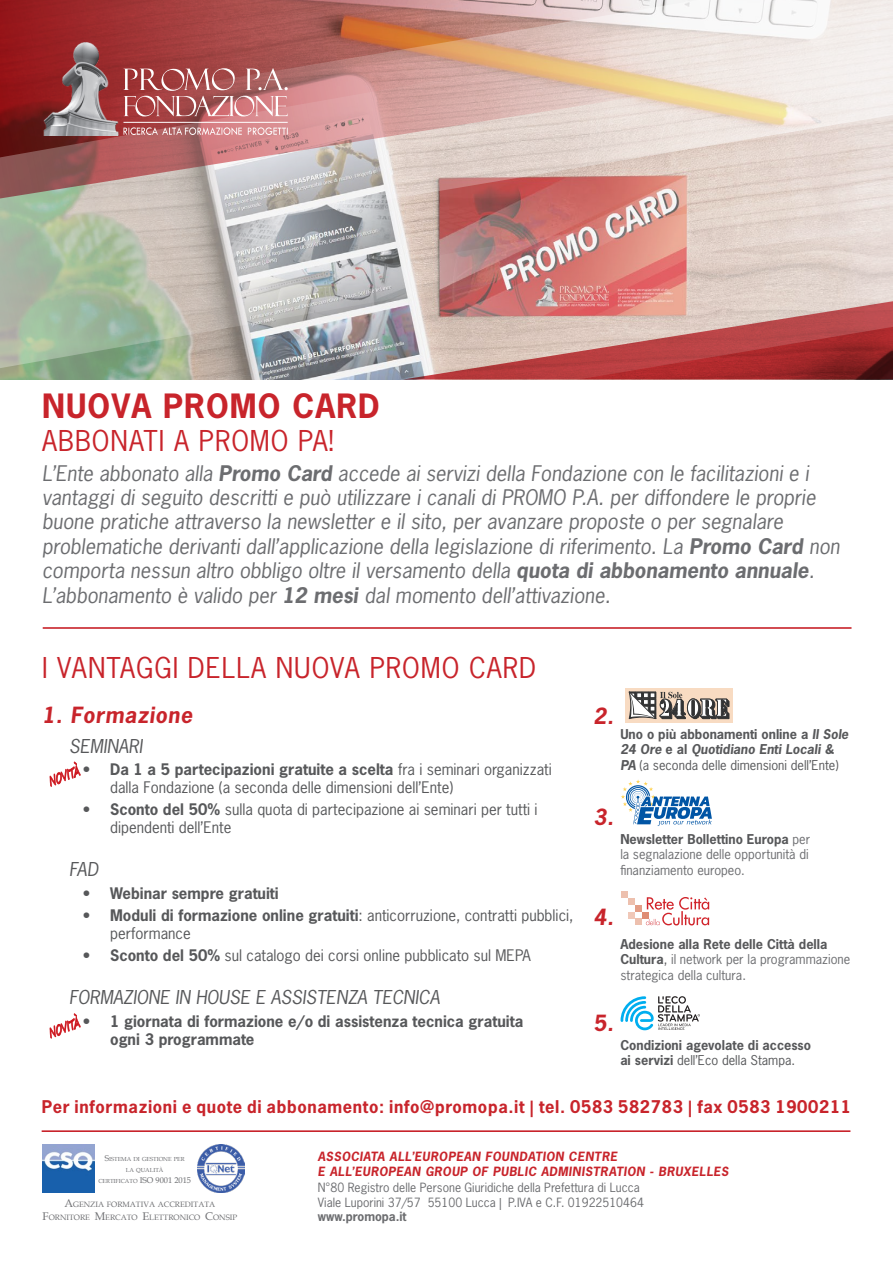
<style>
.page{position:relative;width:893px;height:1263px;background:#fff}
.page>*{position:absolute;margin:0;border:0;box-sizing:border-box;transform-origin:0 0}
.t1{font:700 31.5px "News Gothic Std";letter-spacing:.035em;color:#c8242b}
.t2{font:27px "News Gothic Std";letter-spacing:.035em;color:#c8242b}
.t3{font:italic 700 21px "News Gothic Std";letter-spacing:.035em;color:#c8242b}
.t4{font:italic 20.25px/24.3px "News Gothic Std";color:#6c6d70}
.t5{font:italic 18px "News Gothic Std";color:#57585a}
.t6{font:700 16.5px "News Gothic Std";letter-spacing:.04em;color:#c8242b}
.t7{font:15px/18px "News Gothic Std";color:#57585a}
.t8{font:700 15px/18px "News Gothic Std";color:#57585a}
.t9{font:12.75px/15.3px "News Gothic Std";color:#6c6d70;text-align:justify}
.t10{font:italic 700 12.75px/15.3px "News Gothic Std";color:#57585a}
.t11{font:700 12.75px/15.3px "News Gothic Std";color:#57585a}
.t12{font:12px "News Gothic Std";color:#6c6d70}
.t13{font:italic 700 12px/14.4px "News Gothic Std";letter-spacing:.04em;color:#c8242b}
.t14{font:700 12px "News Gothic Std";color:#6c6d70}
.t15{font:8.4px "Book Antiqua";color:#6c6d70}
.t16{font:7.8px "Book Antiqua";color:#6c6d70}
.t17{font:5.85px "Book Antiqua";color:#6c6d70}
.s1{font-weight:700}
.s2{font-style:normal}
.s3{font-weight:400;font-style:normal}
.s4{font-weight:700;color:#57585a}
.s5{color:#57585a}
.s6{font-weight:400}
.s7{font-size:8.4px}
.s8{font-size:11.1px}
</style>
<div class="page">
<svg style="left:0;top:0;width:893px;height:260px;background:#cea49c"></svg>
<img style="left:58px;top:158px;width:835px;height:222px">
<img style="left:43px;top:43px;width:78px;height:92px">
<svg style="left:123px;top:68px;width:165px;height:48px;background:#b97071"></svg>
<svg style="left:123px;top:127px;width:165px;height:8px"></svg>
<hr style="left:123px;top:122px;width:165px;height:1px;background:#fff">
<hr style="left:42px;top:1130px;width:808px;height:2px;background:#c4121a">
<hr style="left:43px;top:627px;width:808px;height:2px;background:#c4121a">
<img style="left:42px;top:1145px;width:52px;height:47px">
<img style="left:197px;top:1145px;width:48px;height:47px">
<svg style="left:621px;top:779px;width:91px;height:47px"></svg>
<div style="left:628px;top:911px;width:7px;height:7px;background:#f0c8b8"></div>
<div style="left:628px;top:898px;width:7px;height:7px;background:#edc0ae"></div>
<div style="left:621px;top:891px;width:7px;height:7px;background:#edc0ae"></div>
<svg style="left:635px;top:897px;width:74px;height:28px"></svg>
<div style="left:625px;top:688px;width:108px;height:35px;background:#f8dbc2"></div>
<svg style="left:629px;top:691px;width:100px;height:28px"></svg>
<svg style="left:621px;top:996px;width:79px;height:34px"></svg>
<svg style="left:50px;top:1013px;width:31px;height:26px"></svg>
<svg style="left:50px;top:761px;width:31px;height:26px"></svg>
<p class="t1" style="left:42px;top:385px;width:339px">NUOVA PROMO CARD</p>
<p class="t2" style="left:42px;top:423px;width:293px">ABBONATI A PROMO PA!</p>
<p class="t4" style="left:42px;top:461px;width:799px">L’Ente abbonato alla <span class="s1">Promo Card</span> accede ai servizi della Fondazione con le facilitazioni e i vantaggi di seguito descritti e può utilizzare i canali di PROMO P.A. per diffondere le proprie buone pratiche attraverso la newsletter e il sito, per avanzare proposte o per segnalare problematiche derivanti dall’applicazione della legislazione di riferimento. La <span class="s1">Promo Card</span> non comporta nessun altro obbligo oltre il versamento della <span class="s1">quota di abbonamento annuale</span>.</p>
<p class="t4" style="left:42px;top:584px;width:570px">L’abbonamento è valido per <span class="s1">12 mesi</span> dal momento dell’attivazione.</p>
<p class="t2" style="left:42px;top:651px;width:495px">I VANTAGGI DELLA NUOVA PROMO CARD</p>
<p class="t3" style="left:42px;top:701px;width:152px">1. Formazione</p>
<p class="t5" style="left:69px;top:734px;width:75px">SEMINARI</p>
<p class="t7" style="left:110px;top:760px;width:443px;text-indent:-27px"><span class="s1">• Da 1 a 5 partecipazioni gratuite a scelta</span> fra i seminari organizzati dalla Fondazione (a seconda delle dimensioni dell’Ente)</p>
<p class="t7" style="left:110px;top:800px;width:429px;text-indent:-27px"><span class="s1">• Sconto del 50%</span> sulla quota di partecipazione ai seminari per tutti i dipendenti dell’Ente</p>
<p class="t5" style="left:69px;top:858px;width:31px">FAD</p>
<p class="t8" style="left:83px;top:884px;width:197px">• Webinar sempre gratuiti</p>
<p class="t7" style="left:110px;top:906px;width:465px;text-indent:-27px"><span class="s1">• Moduli di formazione online gratuiti</span>: anticorruzione, contratti pubblici, performance</p>
<p class="t7" style="left:83px;top:946px;width:449px"><span class="s1">• Sconto del 50%</span> sul catalogo dei corsi online pubblicato sul MEPA</p>
<p class="t5" style="left:69px;top:986px;width:372px">FORMAZIONE IN HOUSE E ASSISTENZA TECNICA</p>
<p class="t8" style="left:110px;top:1012px;width:415px;text-indent:-27px">• 1 giornata di formazione e/o di assistenza tecnica gratuita ogni 3 programmate</p>
<p class="t3" style="left:593px;top:702px;width:22px">2.</p>
<p class="t10" style="left:620px;top:726px;width:230px"><span class="s2">Uno o più abbonamenti online a</span> Il Sole<br>24 Ore <span class="s2">e al</span> Quotidiano Enti Locali &amp;<br>PA <span class="s3">(a seconda delle dimensioni dell’Ente)</span></p>
<p class="t3" style="left:593px;top:803px;width:22px">3.</p>
<p class="t9" style="left:620px;top:831px;width:191px"><span class="s4">Newsletter Bollettino Europa</span> per la segnalazione delle opportunità di finanziamento europeo.</p>
<p class="t3" style="left:593px;top:903px;width:22px">4.</p>
<p class="t9" style="left:620px;top:937px;width:231px;text-align:left"><span class="s4">Adesione alla Rete delle Città della<br>Cultura</span><span class="s5">,</span> il network per la programmazione strategica della cultura.</p>
<p class="t3" style="left:593px;top:1009px;width:22px">5.</p>
<p class="t11" style="left:620px;top:1037px;width:192px">Condizioni agevolate di accesso ai servizi <span class="s6">dell’Eco della Stampa.</span></p>
<p class="t6" style="left:42px;top:1096px;width:811px">Per informazioni e quote di abbonamento: info@promopa.it | tel. 0583 582783 | fax 0583 1900211</p>
<p class="t13" style="left:318px;top:1150px;width:412px">ASSOCIATA ALL’EUROPEAN FOUNDATION CENTRE<br>E ALL’EUROPEAN GROUP OF PUBLIC ADMINISTRATION - BRUXELLES</p>
<p class="t12" style="left:318px;top:1180px;width:323px">N°80 Registro delle Persone Giuridiche della Prefettura di Lucca</p>
<p class="t12" style="left:318px;top:1194px;width:328px">Viale Luporini 37/57 55100 Lucca | P.IVA e C.F. 01922510464</p>
<p class="t14" style="left:318px;top:1209px;width:90px">www.promopa.it</p>
<p class="t17" style="left:105px;top:1155px;width:82px"><span class="s7">S</span>ISTEMA DI GESTIONE PER</p>
<p class="t17" style="left:126px;top:1166px;width:39px">LA QUALITÀ</p>
<p class="t17" style="left:98px;top:1177px;width:47px">CERTIFICATO <span class="s7">ISO</span></p>
<p class="t15" style="left:156px;top:1174px;width:37px">9001 2015</p>
<p class="t16" style="left:64px;top:1199px;width:152px"><span class="s8">A</span>GENZIA FORMATIVA ACCREDITATA</p>
<p class="t16" style="left:43px;top:1212px;width:196px"><span class="s8">F</span>ORNITORE <span class="s8">M</span>ERCATO <span class="s8">E</span>LETTRONICO <span class="s8">C</span>ONSIP</p>
</div>
